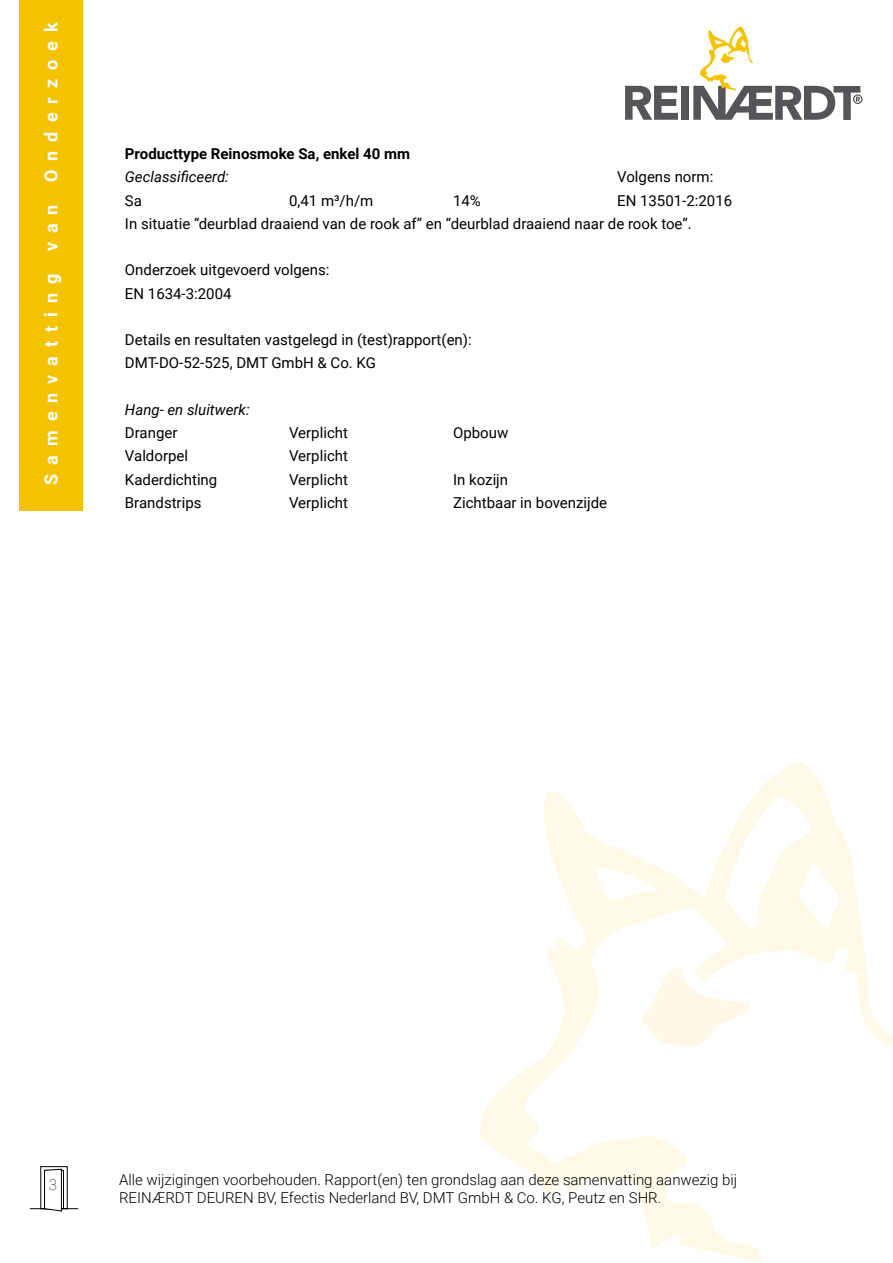
<style>
.page{position:relative;width:893px;height:1263px;background:#fff}
.page>*{position:absolute;margin:0;border:0;box-sizing:border-box;transform-origin:0 0}
.t1{font:700 18px "Roboto";letter-spacing:.5em;color:#fff}
.t2{font:15px/23.2px "Roboto";color:#000}
.t3{font:300 15px/18px "Roboto";color:#000}
.t4{font:700 15px "Roboto";color:#000}
.t5{font:italic 15px "Roboto";color:#000}
.t6{font:100 15px "Roboto";color:#000}
</style>
<div class="page">
<div style="left:19px;top:0;width:64px;height:510px;background:#f4c300"></div>
<svg style="left:481px;top:761px;width:412px;height:502px"></svg>
<svg style="left:625px;top:86px;width:53px;height:34px"></svg>
<div style="left:681px;top:86px;width:8px;height:34px;background:#555559"></div>
<svg style="left:693px;top:26px;width:169px;height:94px"></svg>
<hr style="left:30px;top:1208px;width:48px;height:1px;background:#000">
<div style="left:44px;top:1170px;width:20px;height:39px;border:1px solid #000"></div>
<div style="left:41px;top:1166px;width:26px;height:43px;border:1px solid #000"></div>
<svg style="left:44px;top:1169px;width:18px;height:42px"></svg>
<p class="t1" style="left:38px;top:485px;width:464px;rotate:-90deg">Samenvatting van Onderzoek</p>
<p class="t4" style="left:125px;top:143px;width:287px">Producttype Reinosmoke Sa, enkel 40 mm</p>
<p class="t5" style="left:125px;top:167px;width:105px">Geclassificeerd:</p>
<p class="t2" style="left:617px;top:165px;width:98px">Volgens norm:</p>
<p class="t2" style="left:125px;top:188px;width:19px">Sa</p>
<p class="t2" style="left:289px;top:188px;width:86px">0,41 m³/h/m</p>
<p class="t2" style="left:453px;top:188px;width:29px">14%</p>
<p class="t2" style="left:125px;top:188px;width:609px;text-indent:492px">EN 13501-2:2016<br>In situatie “deurblad draaiend van de rook af” en “deurblad draaiend naar de rook toe”.</p>
<p class="t2" style="left:125px;top:258px;width:206px">Onderzoek uitgevoerd volgens:<br>EN 1634-3:2004</p>
<p class="t2" style="left:125px;top:328px;width:348px">Details en resultaten vastgelegd in (test)rapport(en):<br>DMT-DO-52-525, DMT GmbH &amp; Co. KG</p>
<p class="t5" style="left:125px;top:399px;width:126px">Hang- en sluitwerk:</p>
<p class="t2" style="left:125px;top:421px;width:54px">Dranger</p>
<p class="t2" style="left:289px;top:421px;width:60px">Verplicht</p>
<p class="t2" style="left:453px;top:421px;width:57px">Opbouw</p>
<p class="t2" style="left:125px;top:444px;width:65px">Valdorpel</p>
<p class="t2" style="left:289px;top:444px;width:60px">Verplicht</p>
<p class="t2" style="left:125px;top:467px;width:94px">Kaderdichting</p>
<p class="t2" style="left:289px;top:467px;width:60px">Verplicht</p>
<p class="t2" style="left:453px;top:467px;width:57px">In kozijn</p>
<p class="t2" style="left:125px;top:490px;width:78px">Brandstrips</p>
<p class="t2" style="left:289px;top:490px;width:60px">Verplicht</p>
<p class="t2" style="left:453px;top:490px;width:156px">Zichtbaar in bovenzijde</p>
<p class="t6" style="left:49px;top:1174px;width:10px">3</p>
<p class="t3" style="left:119px;top:1170px;width:620px">Alle wijzigingen voorbehouden. Rapport(en) ten grondslag aan deze samenvatting aanwezig bij<br>REINÆRDT DEUREN BV, Efectis Nederland BV, DMT GmbH &amp; Co. KG, Peutz en SHR.</p>
</div>
